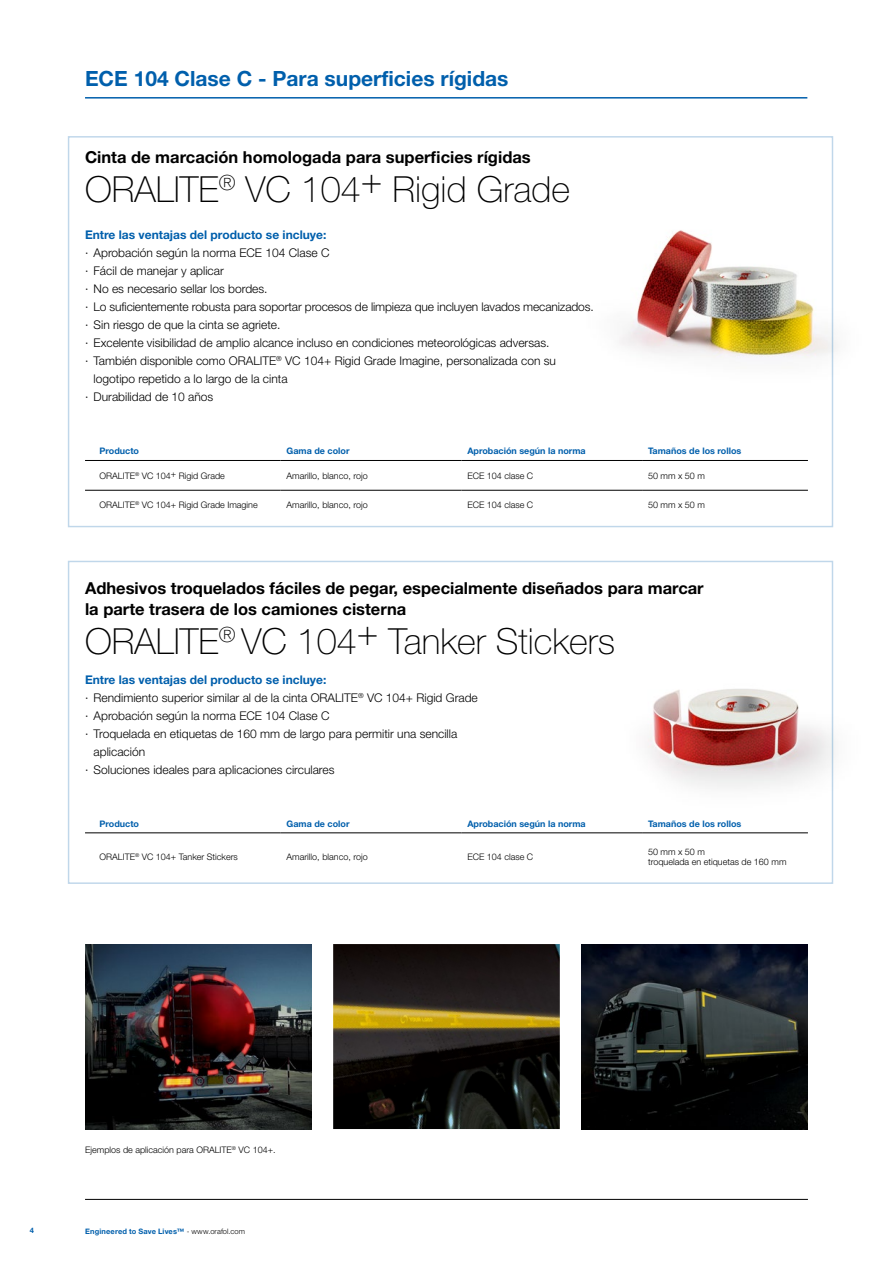
<style>
.page{position:relative;width:893px;height:1263px;background:#fff}
.page>*{position:absolute;margin:0;border:0;box-sizing:border-box;transform-origin:0 0}
.t1{font:100 36px "Helvetica Neue LT Std";color:#000}
.t2{font:700 21px "Helvetica Neue LT Std";color:#005fac}
.t3{font:700 16.5px/21px "Helvetica Neue LT Std";color:#000}
.t4{font:300 12px "Helvetica Neue LT Std";color:#000}
.t5{font:700 12px "Helvetica Neue LT Std";color:#005fac}
.t6{font:300 9px/10.8px "Helvetica Neue LT Std";color:#000}
.t7{font:700 9px "Helvetica Neue LT Std";color:#005fac}
.t8{font:700 7.5px "Helvetica Neue LT Std";letter-spacing:.02em;color:#005fac}
.s1{font-weight:300;color:#000}
</style>
<div class="page">
<hr style="left:85px;top:1199px;width:723px;height:1px;background:#000">
<hr style="left:85px;top:97px;width:722px;height:2px;background:#005fac">
<img style="left:647px;top:621px;width:187px;height:193px">
<img style="left:619px;top:196px;width:217px;height:201px">
<img style="left:85px;top:944px;width:227px;height:185px">
<img style="left:581px;top:944px;width:227px;height:185px">
<hr style="left:85px;top:460px;width:196px;height:1px;background:#000">
<hr style="left:281px;top:460px;width:180px;height:1px;background:#000">
<hr style="left:461px;top:460px;width:181px;height:1px;background:#000">
<hr style="left:642px;top:460px;width:166px;height:1px;background:#000">
<hr style="left:85px;top:490px;width:196px;height:1px;background:#000">
<hr style="left:281px;top:490px;width:180px;height:1px;background:#000">
<hr style="left:461px;top:490px;width:181px;height:1px;background:#000">
<hr style="left:642px;top:490px;width:166px;height:1px;background:#000">
<hr style="left:85px;top:832px;width:196px;height:1px;background:#000">
<hr style="left:281px;top:832px;width:180px;height:1px;background:#000">
<hr style="left:461px;top:832px;width:181px;height:1px;background:#000">
<hr style="left:642px;top:832px;width:166px;height:1px;background:#000">
<img style="left:333px;top:944px;width:227px;height:185px">
<h2 class="t2" style="left:85px;top:66px;width:425px">ECE 104 Clase C - Para superficies rígidas</h2>
<h3 class="t3" style="left:85px;top:146px;width:447px">Cinta de marcación homologada para superficies rígidas</h3>
<h1 class="t1" style="left:85px;top:169px;width:487px">ORALITE<sup>®</sup> VC 104+ Rigid Grade</h1>
<p class="t5" style="left:85px;top:227px;width:243px">Entre las ventajas del producto se incluye:</p>
<p class="t4" style="left:85px;top:245px;width:246px">· Aprobación según la norma ECE 104 Clase C</p>
<p class="t4" style="left:85px;top:263px;width:140px">· Fácil de manejar y aplicar</p>
<p class="t4" style="left:85px;top:281px;width:184px">· No es necesario sellar los bordes.</p>
<p class="t4" style="left:85px;top:299px;width:510px">· Lo suficientemente robusta para soportar procesos de limpieza que incluyen lavados mecanizados.</p>
<p class="t4" style="left:85px;top:317px;width:197px">· Sin riesgo de que la cinta se agriete.</p>
<p class="t4" style="left:85px;top:335px;width:466px">· Excelente visibilidad de amplio alcance incluso en condiciones meteorológicas adversas.</p>
<p class="t4" style="left:85px;top:353px;width:473px">· También disponible como ORALITE<sup>®</sup> VC 104+ Rigid Grade Imagine, personalizada con su</p>
<p class="t4" style="left:94px;top:371px;width:196px">logotipo repetido a lo largo de la cinta</p>
<p class="t4" style="left:85px;top:389px;width:130px">· Durabilidad de 10 años</p>
<p class="t7" style="left:100px;top:446px;width:41px">Producto</p>
<p class="t7" style="left:287px;top:446px;width:64px">Gama de color</p>
<p class="t7" style="left:467px;top:446px;width:120px">Aprobación según la norma</p>
<p class="t7" style="left:648px;top:446px;width:95px">Tamaños de los rollos</p>
<p class="t6" style="left:100px;top:470px;width:127px">ORALITE<sup>®</sup> VC 104+ Rigid Grade</p>
<p class="t6" style="left:287px;top:470px;width:83px">Amarillo, blanco, rojo</p>
<p class="t6" style="left:467px;top:470px;width:67px">ECE 104 clase C</p>
<p class="t6" style="left:648px;top:470px;width:58px">50 mm x 50 m</p>
<p class="t6" style="left:100px;top:499px;width:160px">ORALITE<sup>®</sup> VC 104+ Rigid Grade Imagine</p>
<p class="t6" style="left:287px;top:499px;width:83px">Amarillo, blanco, rojo</p>
<p class="t6" style="left:467px;top:499px;width:67px">ECE 104 clase C</p>
<p class="t6" style="left:648px;top:499px;width:58px">50 mm x 50 m</p>
<h3 class="t3" style="left:85px;top:577px;width:620px">Adhesivos troquelados fáciles de pegar, especialmente diseñados para marcar la parte trasera de los camiones cisterna</h3>
<h1 class="t1" style="left:85px;top:620px;width:532px">ORALITE<sup>®</sup> VC 104+ Tanker Stickers</h1>
<p class="t5" style="left:85px;top:673px;width:243px">Entre las ventajas del producto se incluye:</p>
<p class="t4" style="left:85px;top:691px;width:394px">· Rendimiento superior similar al de la cinta ORALITE<sup>®</sup> VC 104+ Rigid Grade</p>
<p class="t4" style="left:85px;top:709px;width:246px">· Aprobación según la norma ECE 104 Clase C</p>
<p class="t4" style="left:85px;top:727px;width:374px">· Troquelada en etiquetas de 160 mm de largo para permitir una sencilla</p>
<p class="t4" style="left:94px;top:745px;width:53px">aplicación</p>
<p class="t4" style="left:85px;top:763px;width:251px">· Soluciones ideales para aplicaciones circulares</p>
<p class="t7" style="left:100px;top:818px;width:41px">Producto</p>
<p class="t7" style="left:287px;top:818px;width:64px">Gama de color</p>
<p class="t7" style="left:467px;top:818px;width:120px">Aprobación según la norma</p>
<p class="t7" style="left:648px;top:818px;width:95px">Tamaños de los rollos</p>
<p class="t6" style="left:100px;top:851px;width:140px">ORALITE<sup>®</sup> VC 104+ Tanker Stickers</p>
<p class="t6" style="left:287px;top:851px;width:83px">Amarillo, blanco, rojo</p>
<p class="t6" style="left:467px;top:851px;width:67px">ECE 104 clase C</p>
<p class="t6" style="left:648px;top:846px;width:140px">50 mm x 50 m<br>troquelada en etiquetas de 160 mm</p>
<p class="t6" style="left:85px;top:1144px;width:192px">Ejemplos de aplicación para ORALITE<sup>®</sup> VC 104+.</p>
<p class="t8" style="left:30px;top:1226px;width:6px">4</p>
<p class="t8" style="left:85px;top:1227px;width:162px">Engineered to Save Lives™ <span class="s1">- www.orafol.com</span></p>
</div>
